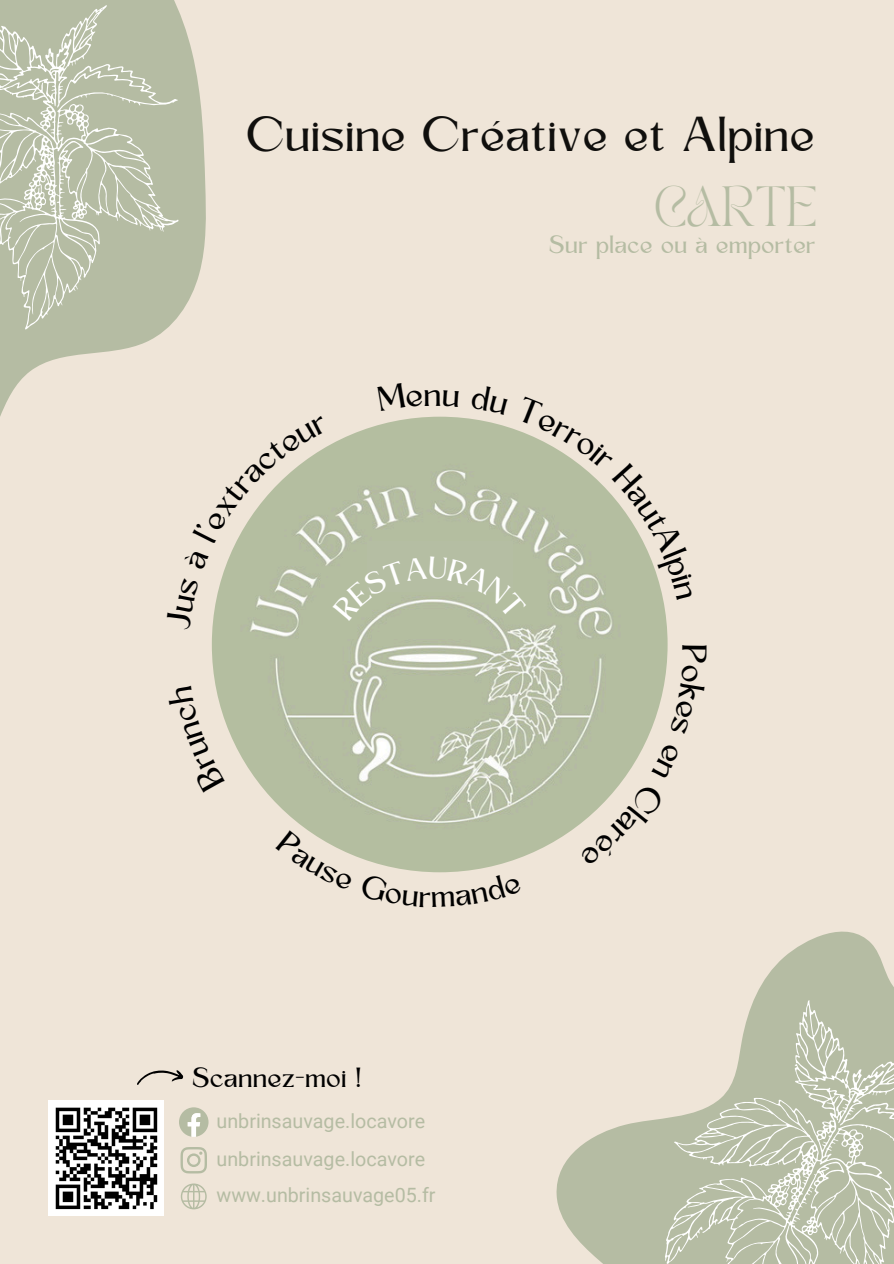
<style>
.page{position:relative;width:894px;height:1264px;background:#fff}
.page>*{position:absolute;margin:0;border:0;box-sizing:border-box;transform-origin:0 0}
.t1{font:45.75px "Kingred Serif";color:#100f0d}
.t2{font:39.6px "TAN PEARL Regular";color:#b5bca3}
.t3{font:32.25px "Kingred Serif";color:#000}
.t4{font:25.8px "Kingred Serif";color:#000}
.t5{font:23.25px "Kingred Serif";color:#b5bca3}
.t6{font:19.65px/38.1px "Roboto";color:#b5bca3}
</style>
<div class="page">
<div style="left:0;top:0;width:893px;height:1263px;background:#efe5d8"></div>
<svg style="left:0;top:0;width:206px;height:416px"></svg>
<svg style="left:556px;top:931px;width:329px;height:332px"></svg>
<div style="left:49px;top:1100px;width:115px;height:115px;background:#fff"></div>
<svg style="left:55px;top:1107px;width:103px;height:103px"></svg>
<svg style="left:137px;top:1070px;width:47px;height:15px"></svg>
<svg style="left:180px;top:1147px;width:27px;height:26px"></svg>
<svg style="left:179px;top:1107px;width:29px;height:29px"></svg>
<svg style="left:181px;top:1183px;width:26px;height:26px"></svg>
<img style="left:212px;top:416px;width:455px;height:456px;border-radius:50%">
<svg style="left:0;top:5px;width:178px;height:325px;background:#bdc3ae"></svg>
<svg style="left:47px;top:165px;width:3px;height:4px"></svg>
<svg style="left:613px;top:969px;width:280px;height:294px;fill:#b5bca3"></svg>
<svg style="left:802px;top:1171px;width:3px;height:5px"></svg>
<svg style="left:215px;top:686px;width:10px;height:34px"></svg>
<svg style="left:579px;top:742px;width:67px;height:83px"></svg>
<svg style="left:165px;top:383px;width:502px;height:247px"></svg>
<svg style="left:308px;top:830px;width:45px;height:25px"></svg>
<h1 class="t1" style="left:247px;top:116px;width:570px">Cuisine Créative et Alpine</h1>
<h2 class="t2" style="left:653px;top:185px;width:164px">CARTE</h2>
<h3 class="t3" style="left:424px;top:381px;width:20px">n</h3>
<p class="t5" style="left:550px;top:236px;width:268px">Sur place ou à emporter</p>
<h3 class="t4" style="left:193px;top:1067px;width:171px">Scannez-moi !</h3>
<p class="t6" style="left:216px;top:1101px;width:210px">unbrinsauvage.locavore unbrinsauvage.locavore</p>
<p class="t6" style="left:216px;top:1176px;width:220px">www.unbrinsauvage05.fr</p>
</div>
